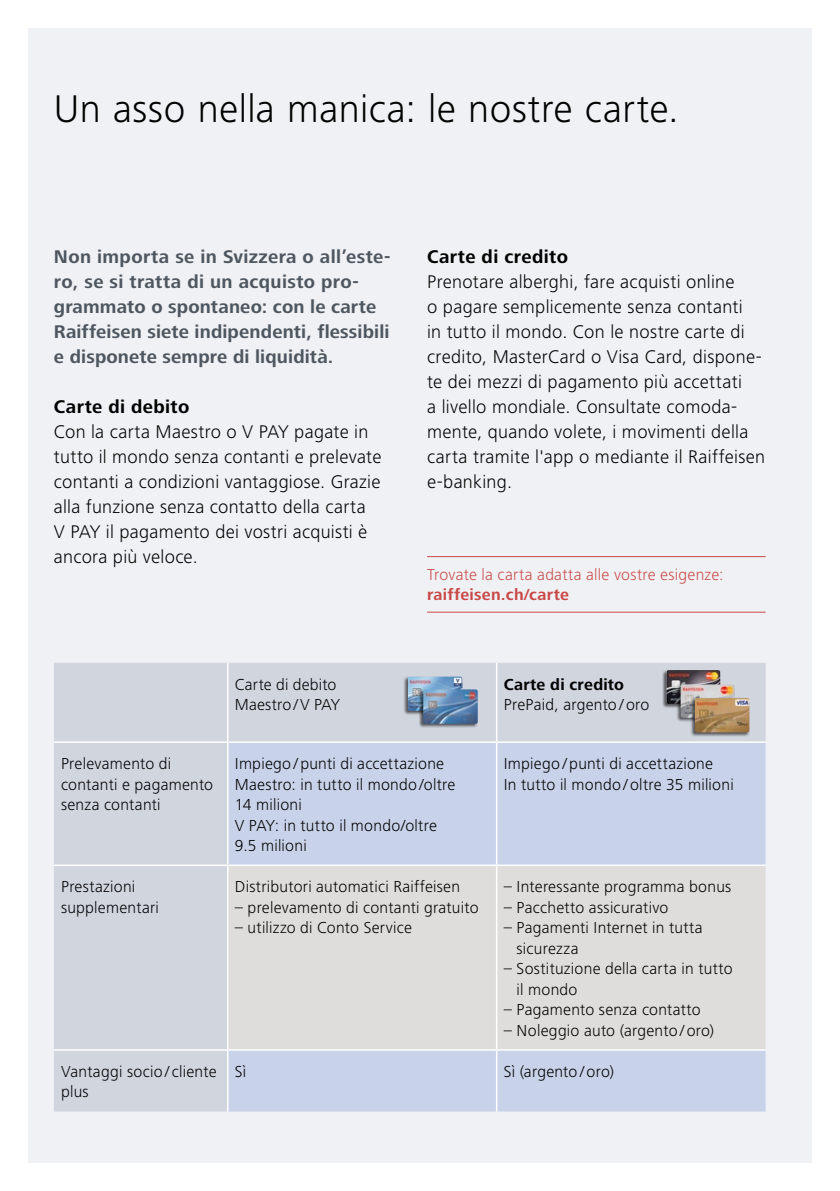
<style>
.page{position:relative;width:840px;height:1191px;background:#fff}
.page>*{position:absolute;margin:0;border:0;box-sizing:border-box;transform-origin:0 0}
.t1{font:300 40px "Frutiger Next LT";letter-spacing:.01em;color:#000}
.t2{font:300 19px/25px "Frutiger Next LT";letter-spacing:.015em;color:#000}
.t3{font:700 19px/25px "Frutiger Next LT";letter-spacing:.01em;color:#4e5660}
.t4{font:700 19px "Frutiger Next LT";letter-spacing:.02em;color:#000}
.t5{font:300 16.4px/20.4px "Frutiger Next LT";letter-spacing:.015em;color:#000}
.t6{font:300 16.4px "Frutiger Next LT";letter-spacing:.015em;color:#c84a48}
.t7{font:700 16.4px "Frutiger Next LT";letter-spacing:.02em;color:#c84a48}
.t8{font:700 16.4px "Frutiger Next LT";letter-spacing:.015em;color:#000}
</style>
<div class="page">
<div style="left:28px;top:28px;width:783px;height:1134px;background:#f0f1f4"></div>
<hr style="left:427px;top:556px;width:338px;height:1px;background:#c84a48">
<hr style="left:427px;top:611px;width:338px;height:1px;background:#c84a48">
<div style="left:54px;top:663px;width:711px;height:448px;background:#d1d5de"></div>
<div style="left:228px;top:743px;width:537px;height:368px;background:#c8d2e9"></div>
<div style="left:228px;top:866px;width:537px;height:183px;background:#dfdddc"></div>
<hr style="left:495px;top:663px;width:2px;height:78px;background:#fff">
<hr style="left:228px;top:741px;width:268px;height:2px;background:#fff">
<hr style="left:496px;top:741px;width:269px;height:2px;background:#fff">
<hr style="left:495px;top:743px;width:2px;height:121px;background:#fff">
<hr style="left:228px;top:864px;width:268px;height:2px;background:#fff">
<hr style="left:496px;top:864px;width:269px;height:2px;background:#fff">
<hr style="left:495px;top:866px;width:2px;height:183px;background:#fff">
<hr style="left:228px;top:1049px;width:268px;height:1px;background:#fff">
<hr style="left:496px;top:1049px;width:269px;height:1px;background:#fff">
<hr style="left:495px;top:1050px;width:2px;height:61px;background:#fff">
<hr style="left:227px;top:663px;width:1px;height:78px;background:#fff">
<hr style="left:54px;top:741px;width:174px;height:2px;background:#fff">
<hr style="left:227px;top:743px;width:1px;height:121px;background:#fff">
<hr style="left:54px;top:864px;width:174px;height:2px;background:#fff">
<hr style="left:227px;top:866px;width:1px;height:183px;background:#fff">
<hr style="left:54px;top:1049px;width:174px;height:1px;background:#fff">
<hr style="left:227px;top:1050px;width:1px;height:61px;background:#fff">
<div style="left:661px;top:670px;width:59px;height:38px;background:#000;opacity:.6"></div>
<img style="left:666px;top:670px;width:54px;height:33px">
<div style="left:675px;top:683px;width:59px;height:39px;background:#000;opacity:.6"></div>
<img style="left:680px;top:684px;width:54px;height:34px">
<div style="left:689px;top:697px;width:60px;height:40px;background:#000;opacity:.6"></div>
<img style="left:694px;top:698px;width:55px;height:34px">
<div style="left:403px;top:676px;width:60px;height:39px;background:#000;opacity:.6"></div>
<img style="left:407px;top:676px;width:55px;height:35px">
<div style="left:418px;top:689px;width:60px;height:39px;background:#000;opacity:.6"></div>
<img style="left:423px;top:689px;width:54px;height:34px">
<h1 class="t1" style="left:54px;top:86px;width:626px">Un asso nella manica: le nostre carte.</h1>
<p class="t3" style="left:54px;top:244px;width:338px">Non importa se in Svizzera o all’este&shy;ro, se si tratta di un acquisto pro&shy;grammato o spontaneo: con le carte Raiffeisen siete indipendenti, flessibili e disponete sempre di liquidità.</p>
<p class="t4" style="left:54px;top:396px;width:137px">Carte di debito</p>
<p class="t2" style="left:54px;top:419px;width:329px">Con la carta Maestro o V PAY pagate in tutto il mondo senza contanti e prelevate contanti a condizioni vantaggiose. Grazie alla funzione senza contatto della carta V PAY il pagamento dei vostri acquisti è ancora più veloce.</p>
<p class="t4" style="left:427px;top:246px;width:142px">Carte di credito</p>
<p class="t2" style="left:427px;top:269px;width:339px">Prenotare alberghi, fare acquisti online<br>o pagare semplicemente senza contanti<br>in tutto il mondo. Con le nostre carte di credito, MasterCard o Visa Card, dispone&shy;te dei mezzi di pagamento più accettati<br>a livello mondiale. Consultate comoda&shy;mente, quando volete, i movimenti della carta tramite l'app o mediante il Raiffeisen e-banking.</p>
<p class="t6" style="left:427px;top:565px;width:298px">Trovate la carta adatta alle vostre esigenze:</p>
<p class="t7" style="left:427px;top:585px;width:143px">raiffeisen.ch/carte</p>
<p class="t5" style="left:235px;top:674px;width:107px">Carte di debito<br>Maestro/V PAY</p>
<p class="t8" style="left:503px;top:675px;width:122px">Carte di credito</p>
<p class="t5" style="left:503px;top:694px;width:147px">PrePaid, argento/ oro</p>
<p class="t5" style="left:61px;top:753px;width:154px">Prelevamento di contanti e pagamento senza contanti</p>
<p class="t5" style="left:235px;top:753px;width:222px">Impiego / punti di accettazione<br>Maestro: in tutto il mondo/oltre<br>14 milioni<br>V PAY: in tutto il mondo/oltre<br>9.5 milioni</p>
<p class="t5" style="left:503px;top:753px;width:231px">Impiego / punti di accettazione<br>In tutto il mondo /oltre 35 milioni</p>
<p class="t5" style="left:61px;top:876px;width:99px">Prestazioni supplementari</p>
<p class="t5" style="left:235px;top:876px;width:227px">Distributori automatici Raiffeisen</p>
<p class="t5" style="left:503px;top:876px;width:229px">– Interessante programma bonus</p>
<p class="t5" style="left:503px;top:897px;width:166px">– Pacchetto assicurativo</p>
<p class="t5" style="left:516px;top:917px;width:187px;text-indent:-13px">– Pagamenti Internet in tutta sicurezza</p>
<p class="t5" style="left:516px;top:958px;width:217px;text-indent:-13px">– Sostituzione della carta in tutto il mondo</p>
<p class="t5" style="left:503px;top:999px;width:198px">– Pagamento senza contatto</p>
<p class="t5" style="left:503px;top:1020px;width:212px">– Noleggio auto (argento / oro)</p>
<p class="t5" style="left:235px;top:897px;width:245px">– prelevamento di contanti gratuito</p>
<p class="t5" style="left:235px;top:917px;width:178px">– utilizzo di Conto Service</p>
<p class="t5" style="left:61px;top:1061px;width:157px">Vantaggi socio / cliente plus</p>
<p class="t5" style="left:235px;top:1061px;width:13px">Sì</p>
<p class="t5" style="left:503px;top:1061px;width:112px">Sì (argento /oro)</p>
</div>
